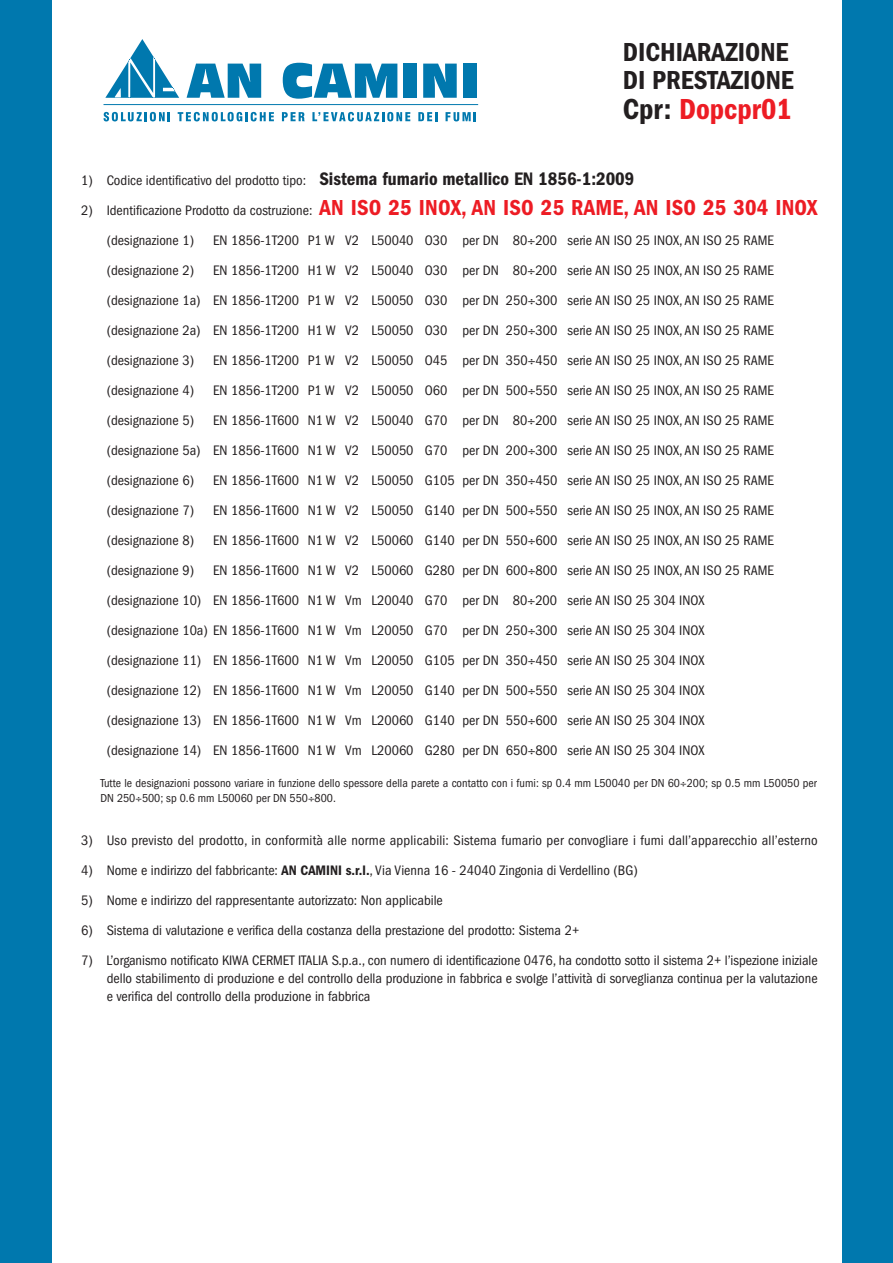
<style>
.page{position:relative;width:893px;height:1263px;background:#fff}
.page>*{position:absolute;margin:0;border:0;box-sizing:border-box;transform-origin:0 0}
.t1{font:600 condensed 30px "Franklin Gothic";color:#ed1c24}
.t2{font:600 condensed 27px/28.5px "Franklin Gothic";color:#231f20}
.t3{font:condensed 14.25px/30px "Franklin Gothic";color:#231f20;text-align:justify}
.t4{font:condensed 12px/15px "Franklin Gothic";letter-spacing:.005em;color:#231f20}
.s1{color:#231f20}
.s2{font-weight:600;font-size:18.75px}
.s3{font-weight:600;font-size:22.5px;color:#ed1c24}
.s4{font-weight:600}
</style>
<div class="page">
<div style="left:0;top:0;width:51px;height:1263px;background:#0078ae"></div>
<svg style="left:104px;top:112px;width:66px;height:9px"></svg>
<svg style="left:178px;top:112px;width:96px;height:9px"></svg>
<svg style="left:282px;top:112px;width:23px;height:9px"></svg>
<svg style="left:312px;top:112px;width:98px;height:9px"></svg>
<svg style="left:418px;top:112px;width:19px;height:9px"></svg>
<svg style="left:445px;top:112px;width:31px;height:9px"></svg>
<svg style="left:186px;top:64px;width:75px;height:34px"></svg>
<svg style="left:283px;top:63px;width:114px;height:36px"></svg>
<div style="left:403px;top:64px;width:14px;height:34px;background:#0078ae"></div>
<svg style="left:423px;top:64px;width:33px;height:34px"></svg>
<div style="left:463px;top:64px;width:13px;height:34px;background:#0078ae"></div>
<svg style="left:105px;top:39px;width:74px;height:59px"></svg>
<hr style="left:103px;top:104px;width:375px;height:1px;background:#0078ae">
<div style="left:842px;top:0;width:50px;height:1263px;background:#0078ae"></div>
<h2 class="t2" style="left:623px;top:40px;width:172px">DICHIARAZIONE<br>DI PRESTAZIONE</h2>
<h1 class="t1" style="left:623px;top:99px;width:170px"><span class="s1">Cpr:</span> Dopcpr01</h1>
<p class="t3" style="left:81px;top:167px;width:554px">1) Codice identificativo del prodotto tipo: <span class="s2">Sistema fumario metallico EN 1856-1:2009</span></p>
<p class="t3" style="left:107px;top:197px;width:712px;text-indent:-26px">2) Identificazione Prodotto da costruzione: <span class="s3">AN ISO 25 INOX, AN ISO 25 RAME, AN ISO 25 304 INOX </span>(designazione 1)</p>
<p class="t3" style="left:213px;top:227px;width:562px">EN 1856-1T200 P1 W V2 L50040 O30 per DN 80 200 serie AN ISO 25 INOX, AN ISO 25 RAME</p>
<p class="t3" style="left:107px;top:257px;width:668px;text-indent:106px">EN 1856-1T200 H1 W V2 L50040 O30 per DN 80 200 serie AN ISO 25 INOX, AN ISO 25 RAME (designazione 1a) EN 1856-1T200 P1 W V2 L50050 O30 per DN 250 300 serie AN ISO 25 INOX, AN ISO 25 RAME (designazione 2a) EN 1856-1T200 H1 W V2 L50050 O30 per DN 250 300 serie AN ISO 25 INOX, AN ISO 25 RAME (designazione 3)</p>
<p class="t3" style="left:107px;top:257px;width:89px">(designazione 2)</p>
<p class="t3" style="left:213px;top:347px;width:562px">EN 1856-1T200 P1 W V2 L50050 O45 per DN 350 450 serie AN ISO 25 INOX, AN ISO 25 RAME</p>
<p class="t3" style="left:107px;top:377px;width:89px">(designazione 4)</p>
<p class="t3" style="left:213px;top:377px;width:562px">EN 1856-1T200 P1 W V2 L50050 O60 per DN 500 550 serie AN ISO 25 INOX, AN ISO 25 RAME</p>
<p class="t3" style="left:107px;top:407px;width:89px">(designazione 5)</p>
<p class="t3" style="left:107px;top:407px;width:668px;text-indent:106px">EN 1856-1T600 N1 W V2 L50040 G70 per DN 80 200 serie AN ISO 25 INOX, AN ISO 25 RAME (designazione 5a) EN 1856-1T600 N1 W V2 L50050 G70 per DN 200 300 serie AN ISO 25 INOX, AN ISO 25 RAME (designazione 6)</p>
<p class="t3" style="left:213px;top:467px;width:562px">EN 1856-1T600 N1 W V2 L50050 G105 per DN 350 450 serie AN ISO 25 INOX, AN ISO 25 RAME</p>
<p class="t3" style="left:107px;top:497px;width:89px">(designazione 7)</p>
<p class="t3" style="left:213px;top:497px;width:562px">EN 1856-1T600 N1 W V2 L50050 G140 per DN 500 550 serie AN ISO 25 INOX, AN ISO 25 RAME</p>
<p class="t3" style="left:107px;top:527px;width:89px">(designazione 8)</p>
<p class="t3" style="left:213px;top:527px;width:562px">EN 1856-1T600 N1 W V2 L50060 G140 per DN 550 600 serie AN ISO 25 INOX, AN ISO 25 RAME</p>
<p class="t3" style="left:107px;top:557px;width:89px">(designazione 9)</p>
<p class="t3" style="left:107px;top:557px;width:668px;text-align:left;text-indent:106px">EN 1856-1T600 N1 W V2 L50060 G280 per DN 600 800 serie AN ISO 25 INOX, AN ISO 25 RAME (designazione 10) EN 1856-1T600 N1 W Vm L20040 G70 per DN 80 200 serie AN ISO 25 304 INOX (designazione 10a) EN 1856-1T600 N1 W Vm L20050 G70 per DN 250 300 serie AN ISO 25 304 INOX (designazione 11) EN 1856-1T600 N1 W Vm L20050 G105 per DN 350 450 serie AN ISO 25 304 INOX (designazione 12) EN 1856-1T600 N1 W Vm L20050 G140 per DN 500 550 serie AN ISO 25 304 INOX (designazione 13) EN 1856-1T600 N1 W Vm L20060 G140 per DN 550 600 serie AN ISO 25 304 INOX (designazione 14) EN 1856-1T600 N1 W Vm L20060 G280 per DN 650 800 serie AN ISO 25 304 INOX</p>
<p class="t4" style="left:101px;top:776px;width:718px">Tutte le designazioni possono variare in funzione dello spessore della parete a contatto con i fumi: sp 0.4 mm L50040 per DN 60 200; sp 0.5 mm L50050 per<br>DN 250 500; sp 0.6 mm L50060 per DN 550 800.</p>
<p class="t3" style="left:81px;top:827px;width:738px">3) Uso previsto del prodotto, in conformità alle norme applicabili: Sistema fumario per convogliare i fumi dall’apparecchio all’esterno</p>
<p class="t3" style="left:81px;top:857px;width:558px">4) Nome e indirizzo del fabbricante: <span class="s4">AN CAMINI s.r.l.</span>, Via Vienna 16 - 24040 Zingonia di Verdellino (BG)</p>
<p class="t3" style="left:81px;top:887px;width:363px">5) Nome e indirizzo del rappresentante autorizzato: Non applicabile</p>
<p class="t3" style="left:81px;top:917px;width:499px">6) Sistema di valutazione e verifica della costanza della prestazione del prodotto: Sistema 2+</p>
<p class="t3" style="left:107px;top:953px;width:712px;line-height:18px;text-indent:-26px">7) L’organismo notificato KIWA CERMET ITALIA S.p.a., con numero di identificazione 0476, ha condotto sotto il sistema 2+ l’ispezione iniziale dello stabilimento di produzione e del controllo della produzione in fabbrica e svolge l’attività di sorveglianza continua per la valutazione e verifica del controllo della produzione in fabbrica</p>
</div>
